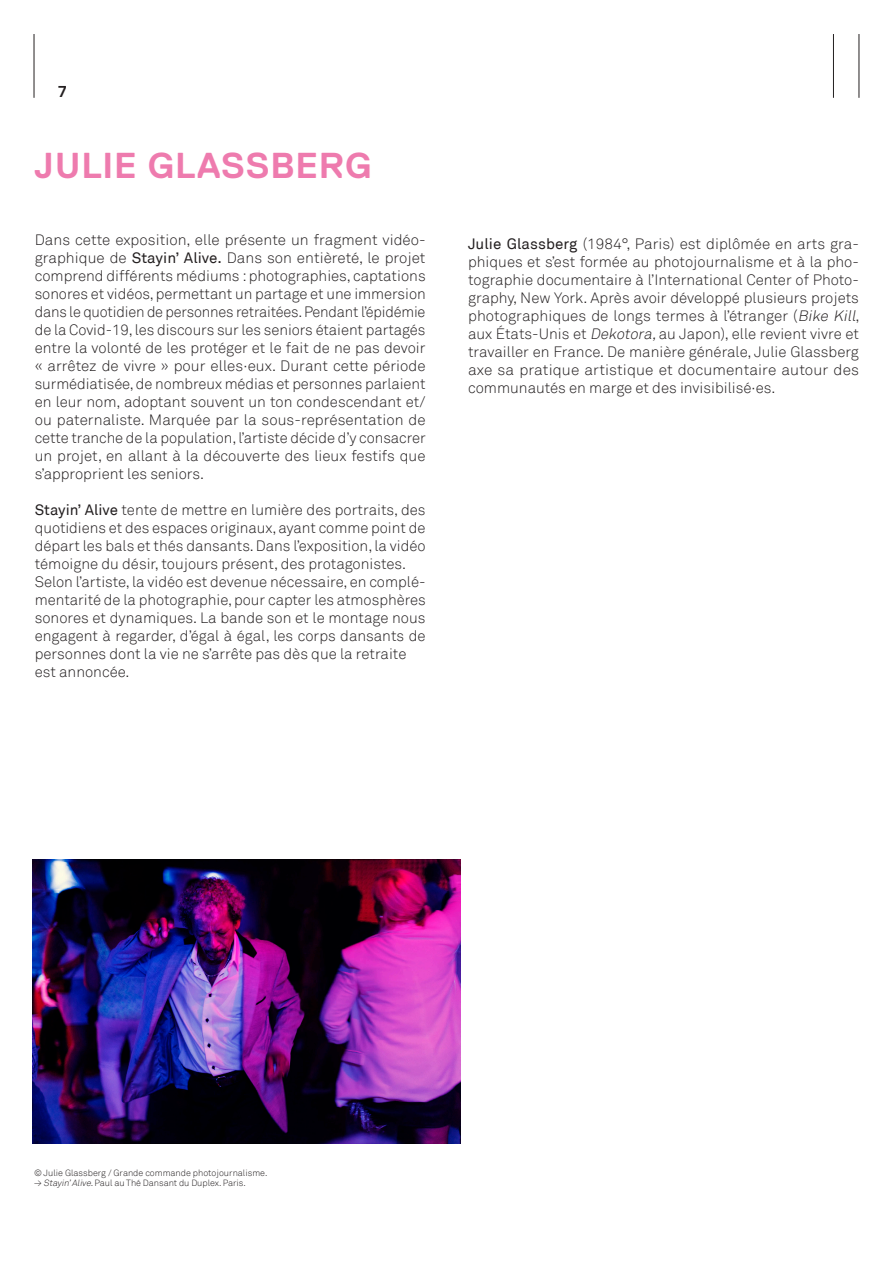
<style>
.page{position:relative;width:893px;height:1263px;background:#fff}
.page>*{position:absolute;margin:0;border:0;box-sizing:border-box;transform-origin:0 0}
.t1{font:700 36px "Replica Pro";letter-spacing:.025em;color:#ee7bae}
.t2{font:700 16.05px "Akkurat";color:#231f20}
.t3{font:300 15px/18px "Akkurat";color:#231f20;text-align:justify}
.t4{font:300 9px "Akkurat";color:#231f20}
.s1{font-weight:400}
.s2{font-style:italic}
</style>
<div class="page">
<hr style="left:34px;top:34px;width:1px;height:64px;background:#231f20">
<hr style="left:833px;top:34px;width:1px;height:64px;background:#231f20">
<hr style="left:859px;top:34px;width:1px;height:64px;background:#231f20">
<img style="left:33px;top:859px;width:427px;height:285px">
<p class="t2" style="left:57px;top:81px;width:11px">7</p>
<p class="t1" style="left:34px;top:146px;width:339px">JULIE GLASSBERG</p>
<p class="t3" style="left:35px;top:231px;width:392px">Dans cette exposition, elle présente un fragment vidéo&shy;graphique de <span class="s1">Stayin’ Alive.</span> Dans son entièreté, le projet comprend différents médiums : photographies, captations sonores et vidéos, permettant un partage et une immersion dans le quotidien de personnes retraitées. Pendant l’épidémie de la Covid-19, les discours sur les seniors étaient partagés entre la volonté de les protéger et le fait de ne pas devoir « arrêtez de vivre » pour elles·eux. Durant cette période surmédiatisée, de nombreux médias et personnes parlaient en leur nom, adoptant souvent un ton condescendant et/ ou paternaliste. Marquée par la sous-représentation de cette tranche de la population, l’artiste décide d’y consacrer un projet, en allant à la découverte des lieux festifs que s’approprient les seniors.</p>
<p class="t3" style="left:35px;top:501px;width:392px"><span class="s1">Stayin’ Alive</span> tente de mettre en lumière des portraits, des quotidiens et des espaces originaux, ayant comme point de départ les bals et thés dansants. Dans l’exposition, la vidéo témoigne du désir, toujours présent, des protagonistes.</p>
<p class="t3" style="left:35px;top:573px;width:393px">Selon l’artiste, la vidéo est devenue nécessaire, en complé&shy;mentarité de la photographie, pour capter les atmosphères sonores et dynamiques. La bande son et le montage nous engagent à regarder, d’égal à égal, les corps dansants de personnes dont la vie ne s’arrête pas dès que la retraite</p>
<p class="t3" style="left:35px;top:663px;width:96px">est annoncée.</p>
<p class="t3" style="left:468px;top:235px;width:393px"><span class="s1">Julie Glassberg</span> (1984°, Paris) est diplômée en arts gra&shy;phiques et s’est formée au photojournalisme et à la pho&shy;tographie documentaire à l’International Center of Photo&shy;graphy, New York. Après avoir développé plusieurs projets photographiques de longs termes à l’étranger (<span class="s2">Bike Kill</span>, aux États-Unis et <span class="s2">Dekotora,</span>au Japon), elle revient vivre et travailler en France. De manière générale, Julie Glassberg axe sa pratique artistique et documentaire autour des communautés en marge et des invisibilisé·es.</p>
<p class="t4" style="left:34px;top:1167px;width:235px">© Julie Glassberg / Grande commande photojournalisme.</p>
<p class="t4" style="left:34px;top:1178px;width:213px">≥ <span class="s2">Stayin’Alive.</span>Paul au Thé Dansant du Duplex. Paris.</p>
</div>
